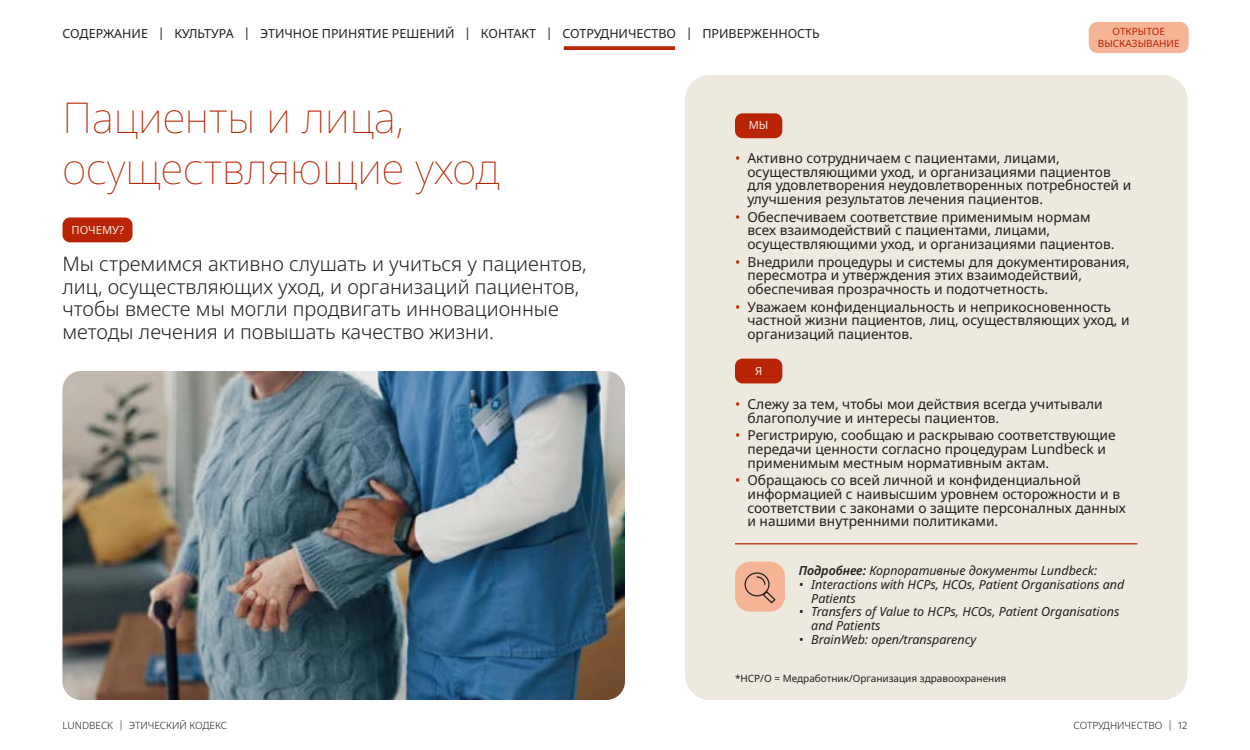
<style>
.page{position:relative;width:1250px;height:750px;background:#fff}
.page>*{position:absolute;margin:0;border:0;box-sizing:border-box;transform-origin:0 0}
.t1{font:100 42.5px/51px "Noto Sans";color:#b92504}
.t2{font:300 20px/22.5px "Noto Sans";color:#22201f}
.t3{font:13.75px/13.8px "Noto Sans";color:#22201f}
.t4{font:italic 12.5px/13.8px "Noto Sans";color:#22201f}
.t5{font:12.5px "Noto Sans";color:#22201f}
.t6{font:11.25px "Noto Sans";color:#ede9de}
.t7{font:10px "Noto Sans";color:#22201f}
.t8{font:300 10px "Noto Sans";color:#22201f}
.t9{font:10px/12px "Noto Sans";color:#b92504;text-align:center}
.s1{color:#b92504}
.s2{font-weight:600}
</style>
<div class="page">
<div style="left:1089px;top:22px;width:100px;height:31px;background:#f5b496;border-radius:9px"></div>
<svg style="left:564px;top:46px;width:111px;height:4px"></svg>
<div style="left:685px;top:75px;width:503px;height:625px;background:#ede9de;border-radius:25px"></div>
<div style="left:62px;top:218px;width:70px;height:24px;background:#b92504;border-radius:8px"></div>
<hr style="left:735px;top:543px;width:403px;height:1px;background:#b92504">
<div style="left:735px;top:562px;width:50px;height:50px;background:#f5b496;border-radius:15px"></div>
<svg style="left:744px;top:572px;width:32px;height:32px"></svg>
<div style="left:735px;top:359px;width:47px;height:24px;background:#b92504;border-radius:8px"></div>
<div style="left:735px;top:113px;width:47px;height:25px;background:#b92504;border-radius:8px"></div>
<img style="left:62px;top:371px;width:563px;height:329px">
<p class="t5" style="left:62px;top:27px;width:759px">СОДЕРЖАНИЕ | КУЛЬТУРА | ЭТИЧНОЕ ПРИНЯТИЕ РЕШЕНИЙ | КОНТАКТ | СОТРУДНИЧЕСТВО | ПРИВЕРЖЕННОСТЬ</p>
<p class="t9" style="left:1098px;top:26px;width:83px">ОТКРЫТОЕ<br>ВЫСКАЗЫВАНИЕ</p>
<h1 class="t1" style="left:62px;top:95px;width:439px">Пациенты и лица, осуществляющие уход</h1>
<p class="t6" style="left:71px;top:223px;width:54px">ПОЧЕМУ?</p>
<h2 class="t2" style="left:62px;top:253px;width:526px">Мы стремимся активно слушать и учиться у пациентов, лиц, осуществляющих уход, и организаций пациентов, чтобы вместе мы могли продвигать инновационные методы лечения и повышать качество жизни.</h2>
<p class="t8" style="left:62px;top:720px;width:166px">LUNDBECK | ЭТИЧЕСКИЙ КОДЕКС</p>
<p class="t6" style="left:749px;top:119px;width:21px">МЫ</p>
<p class="t3" style="left:747px;top:151px;width:385px;text-indent:-12px"><span class="s1">•</span> Активно сотрудничаем с пациентами, лицами, осуществляющими уход, и организациями пациентов для удовлетворения неудовлетворенных потребностей и улучшения результатов лечения пациентов.</p>
<p class="t3" style="left:747px;top:210px;width:368px;text-indent:-12px"><span class="s1">•</span> Обеспечиваем соответствие применимым нормам всех взаимодействий с пациентами, лицами, осуществляющими уход, и организациями пациентов.</p>
<p class="t3" style="left:747px;top:255px;width:384px;text-indent:-12px"><span class="s1">•</span> Внедрили процедуры и системы для документирования, пересмотра и утверждения этих взаимодействий, обеспечивая прозрачность и подотчетность.</p>
<p class="t3" style="left:747px;top:300px;width:384px;text-indent:-12px"><span class="s1">•</span> Уважаем конфиденциальность и неприкосновенность частной жизни пациентов, лиц, осуществляющих уход, и организаций пациентов.</p>
<p class="t6" style="left:755px;top:364px;width:9px">Я</p>
<p class="t3" style="left:747px;top:397px;width:357px;text-indent:-12px"><span class="s1">•</span> Слежу за тем, чтобы мои действия всегда учитывали благополучие и интересы пациентов.</p>
<p class="t3" style="left:747px;top:428px;width:370px;text-indent:-12px"><span class="s1">•</span> Регистрирую, сообщаю и раскрываю соответствующие передачи ценности согласно процедурам Lundbeck и применимым местным нормативным актам.</p>
<p class="t3" style="left:747px;top:473px;width:380px;text-indent:-12px"><span class="s1">•</span> Обращаюсь со всей личной и конфиденциальной информацией с наивысшим уровнем осторожности и в соответствии с законами о защите персоналных данных и нашими внутренними политиками.</p>
<p class="t4" style="left:799px;top:564px;width:300px"><span class="s2">Подробнее:</span> Корпоративные документы Lundbeck:</p>
<p class="t4" style="left:811px;top:578px;width:315px;text-indent:-12px">• Interactions with HCPs, HCOs, Patient Organisations and<br>Patients</p>
<p class="t4" style="left:811px;top:605px;width:310px;text-indent:-12px">• Transfers of Value to HCPs, HCOs, Patient Organisations and Patients</p>
<p class="t4" style="left:799px;top:633px;width:179px">• BrainWeb: open/transparency</p>
<p class="t7" style="left:735px;top:673px;width:273px">*HCP/O = Медработник/Организация здравоохранения</p>
<p class="t8" style="left:1074px;top:720px;width:115px">СОТРУДНИЧЕСТВО | 12</p>
</div>
